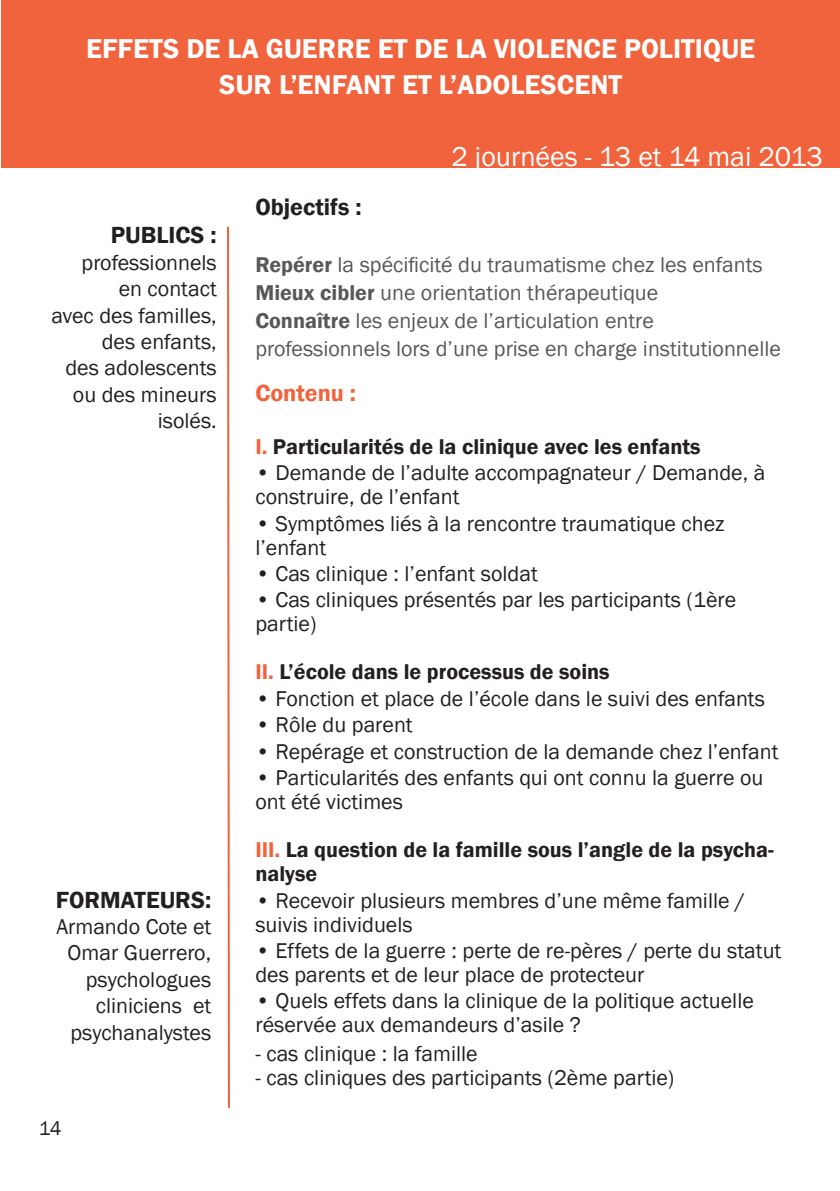
<style>
.page{position:relative;width:840px;height:1191px;background:#fff}
.page>*{position:absolute;margin:0;border:0;box-sizing:border-box;transform-origin:0 0}
.t1{font:600 28px "Franklin Gothic";color:#fff}
.t2{font:28px "Franklin Gothic";color:#fff}
.t3{font:600 24px "Franklin Gothic";color:#231f20}
.t4{font:600 24px "Franklin Gothic";color:#f1633c}
.t5{font:22px/24px "Franklin Gothic";color:#231f20}
.t6{font:22px/28px "Franklin Gothic";color:#57585a}
.t7{font:600 22px/24px "Franklin Gothic";color:#231f20}
.t8{font:20px "Franklin Gothic";color:#231f20}
.s1{font-weight:600}
.s2{color:#f1633c}
</style>
<div class="page">
<div style="left:1px;top:0;width:838px;height:167px;background:#f1633c"></div>
<svg style="left:227px;top:226px;width:3px;height:882px;background:#f5967c"></svg>
<p class="t1" style="left:86px;top:31px;width:670px">EFFETS DE LA GUERRE ET DE LA VIOLENCE POLITIQUE</p>
<p class="t1" style="left:219px;top:67px;width:404px">SUR L’ENFANT ET L’ADOLESCENT</p>
<p class="t3" style="left:111px;top:220px;width:107px">PUBLICS :</p>
<p class="t5" style="left:82px;top:251px;width:137px">professionnels</p>
<p class="t5" style="left:119px;top:277px;width:99px">en contact</p>
<p class="t5" style="left:51px;top:304px;width:167px">avec des familles,</p>
<p class="t5" style="left:102px;top:330px;width:116px">des enfants,</p>
<p class="t5" style="left:65px;top:355px;width:153px;line-height:26.4px;text-align:right">des adolescents ou des mineurs isolés.</p>
<p class="t3" style="left:56px;top:885px;width:157px">FORMATEURS:</p>
<p class="t5" style="left:56px;top:914px;width:156px;line-height:26.4px;text-align:center">Armando Cote et<br>Omar Guerrero,</p>
<p class="t5" style="left:86px;top:968px;width:127px">psychologues</p>
<p class="t5" style="left:96px;top:994px;width:117px">cliniciens et</p>
<p class="t5" style="left:70px;top:1020px;width:142px">psychanalystes</p>
<p class="t8" style="left:39px;top:1116px;width:24px">14</p>
<p class="t2" style="left:451px;top:139px;width:373px">2 journées - 13 et 14 mai 2013</p>
<p class="t3" style="left:255px;top:192px;width:108px">Objectifs :</p>
<p class="t6" style="left:255px;top:251px;width:508px"><span class="s1">Repérer</span> la spécificité du traumatisme chez les enfants</p>
<p class="t6" style="left:255px;top:279px;width:404px"><span class="s1">Mieux cibler</span> une orientation thérapeutique</p>
<p class="t6" style="left:255px;top:307px;width:526px"><span class="s1">Connaître</span> les enjeux de l’articulation entre professionnels lors d’une prise en charge institutionnelle</p>
<p class="t4" style="left:255px;top:378px;width:102px">Contenu :</p>
<p class="t7" style="left:255px;top:435px;width:446px"><span class="s2">I.</span> Particularités de la clinique avec les enfants</p>
<p class="t5" style="left:255px;top:461px;width:511px">• Demande de l’adulte accompagnateur / Demande, à construire, de l’enfant</p>
<p class="t5" style="left:255px;top:512px;width:470px">• Symptômes liés à la rencontre traumatique chez l’enfant</p>
<p class="t5" style="left:255px;top:562px;width:284px">• Cas clinique : l’enfant soldat</p>
<p class="t5" style="left:255px;top:588px;width:482px">• Cas cliniques présentés par les participants (1ère partie)</p>
<p class="t7" style="left:255px;top:660px;width:355px"><span class="s2">II.</span> L’école dans le processus de soins</p>
<p class="t5" style="left:255px;top:687px;width:511px">• Fonction et place de l’école dans le suivi des enfants</p>
<p class="t5" style="left:255px;top:713px;width:159px">• Rôle du parent</p>
<p class="t5" style="left:255px;top:740px;width:524px">• Repérage et construction de la demande chez l’enfant</p>
<p class="t5" style="left:255px;top:766px;width:509px">• Particularités des enfants qui ont connu la guerre ou ont été victimes</p>
<p class="t7" style="left:255px;top:838px;width:519px"><span class="s2">III.</span> La question de la famille sous l’angle de la psycha&shy;nalyse</p>
<p class="t5" style="left:255px;top:888px;width:491px">• Recevoir plusieurs membres d’une même famille / suivis individuels</p>
<p class="t5" style="left:255px;top:939px;width:527px">• Effets de la guerre : perte de re-pères / perte du statut des parents et de leur place de protecteur</p>
<p class="t5" style="left:255px;top:989px;width:499px">• Quels effets dans la clinique de la politique actuelle réservée aux demandeurs d’asile ?</p>
<p class="t5" style="left:255px;top:1042px;width:224px">- cas clinique : la famille</p>
<p class="t5" style="left:255px;top:1066px;width:420px">- cas cliniques des participants (2ème partie)</p>
</div>
